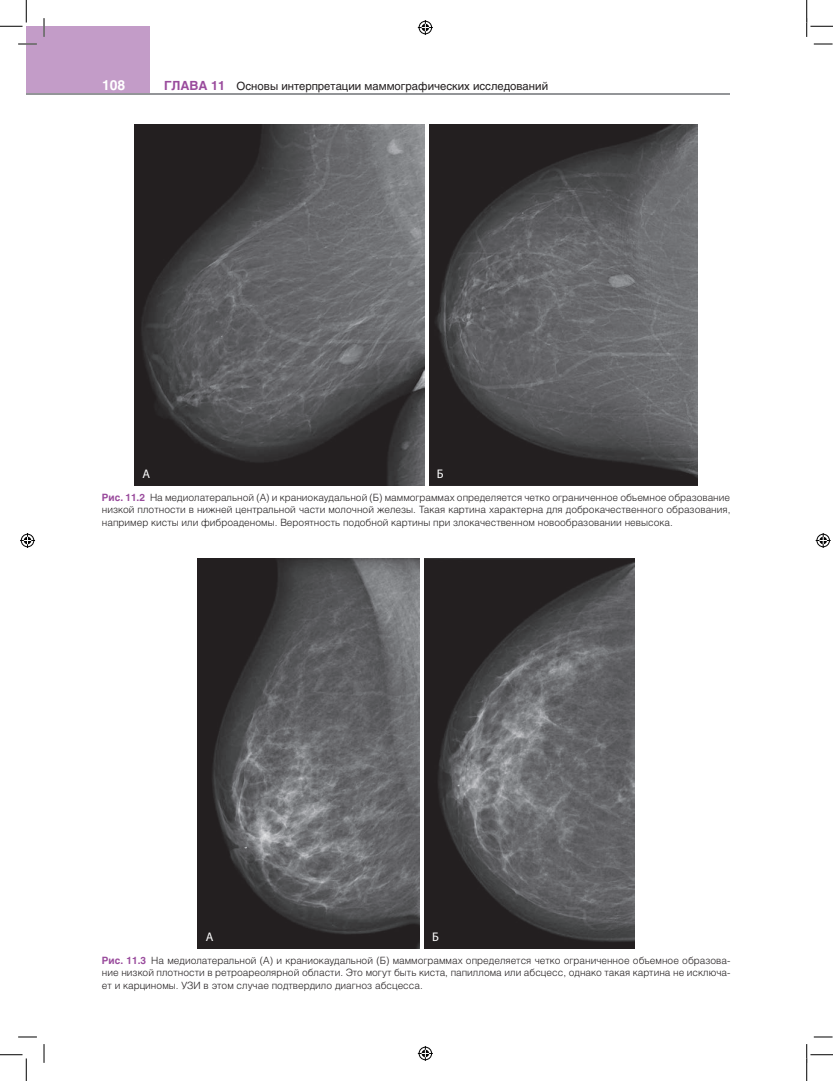
<style>
.page{position:relative;width:833px;height:1081px;background:#fff}
.page>*{position:absolute;margin:0;border:0;box-sizing:border-box;transform-origin:0 0}
.t1{font:700 13.75px "Helios";color:#fff}
.t2{font:12.5px "Myriad Pro";color:#fff}
.t3{font:11.25px "Helios";color:#231f20}
.ris_podp_L{font:300 10px/12.5px "Helios";color:#231f20;text-align:justify}
.s1{font-weight:700;font-size:12.5px;color:#9a4c9d}
.s2{font-weight:700;color:#9a4c9d}
</style>
<div class="page">
<div style="left:26px;top:26px;width:123px;height:67px;background:#c39cc8"></div>
<hr style="left:26px;top:93px;width:703px;height:1px;background:#939598">
<img style="left:135px;top:125px;width:289px;height:360px">
<img style="left:429px;top:125px;width:268px;height:360px">
<img style="left:198px;top:558px;width:221px;height:390px">
<img style="left:424px;top:558px;width:210px;height:390px">
<svg style="left:18px;top:43px;width:19px;height:2px"></svg>
<svg style="left:813px;top:43px;width:19px;height:2px"></svg>
<svg style="left:18px;top:1036px;width:19px;height:1px"></svg>
<svg style="left:813px;top:1036px;width:19px;height:1px"></svg>
<svg style="left:43px;top:18px;width:2px;height:19px"></svg>
<svg style="left:43px;top:1044px;width:2px;height:18px"></svg>
<svg style="left:0;top:0;width:27px;height:27px"></svg>
<svg style="left:0;top:1054px;width:27px;height:26px"></svg>
<svg style="left:806px;top:0;width:26px;height:37px"></svg>
<svg style="left:806px;top:1044px;width:26px;height:36px"></svg>
<svg style="left:417px;top:20px;width:15px;height:15px"></svg>
<svg style="left:417px;top:1046px;width:15px;height:14px"></svg>
<svg style="left:20px;top:533px;width:15px;height:15px"></svg>
<svg style="left:815px;top:533px;width:15px;height:15px"></svg>
<h1 class="t1" style="left:102px;top:77px;width:25px">108</h1>
<p class="t3" style="left:164px;top:79px;width:385px"><span class="s1">ГЛАВА 11</span> Основы интерпретации маммографических исследований</p>
<p class="t2" style="left:142px;top:465px;width:9px">A</p>
<p class="t2" style="left:436px;top:465px;width:8px">Б</p>
<p class="ris_podp_L" style="left:102px;top:490px;width:629px"><span class="s2">Рис. 11.2</span> На медиолатеральной (А) и краниокаудальной (Б) маммограммах определяется четко ограниченное объемное образование низкой плотности в нижней центральной части молочной железы. Такая картина характерна для доброкачественного образования, например кисты или фиброаденомы. Вероятность подобной картины при злокачественном новообразовании невысока.</p>
<p class="t2" style="left:205px;top:928px;width:9px">A</p>
<p class="t2" style="left:432px;top:928px;width:8px">Б</p>
<p class="ris_podp_L" style="left:102px;top:953px;width:629px"><span class="s2">Рис. 11.3</span> На медиолатеральной (А) и краниокаудальной (Б) маммограммах определяется четко ограниченное объемное образова‑ ние низкой плотности в ретроареолярной области. Это могут быть киста, папиллома или абсцесс, однако такая картина не исключа‑ ет и карциномы. УЗИ в этом случае подтвердило диагноз абсцесса.</p>
</div>
